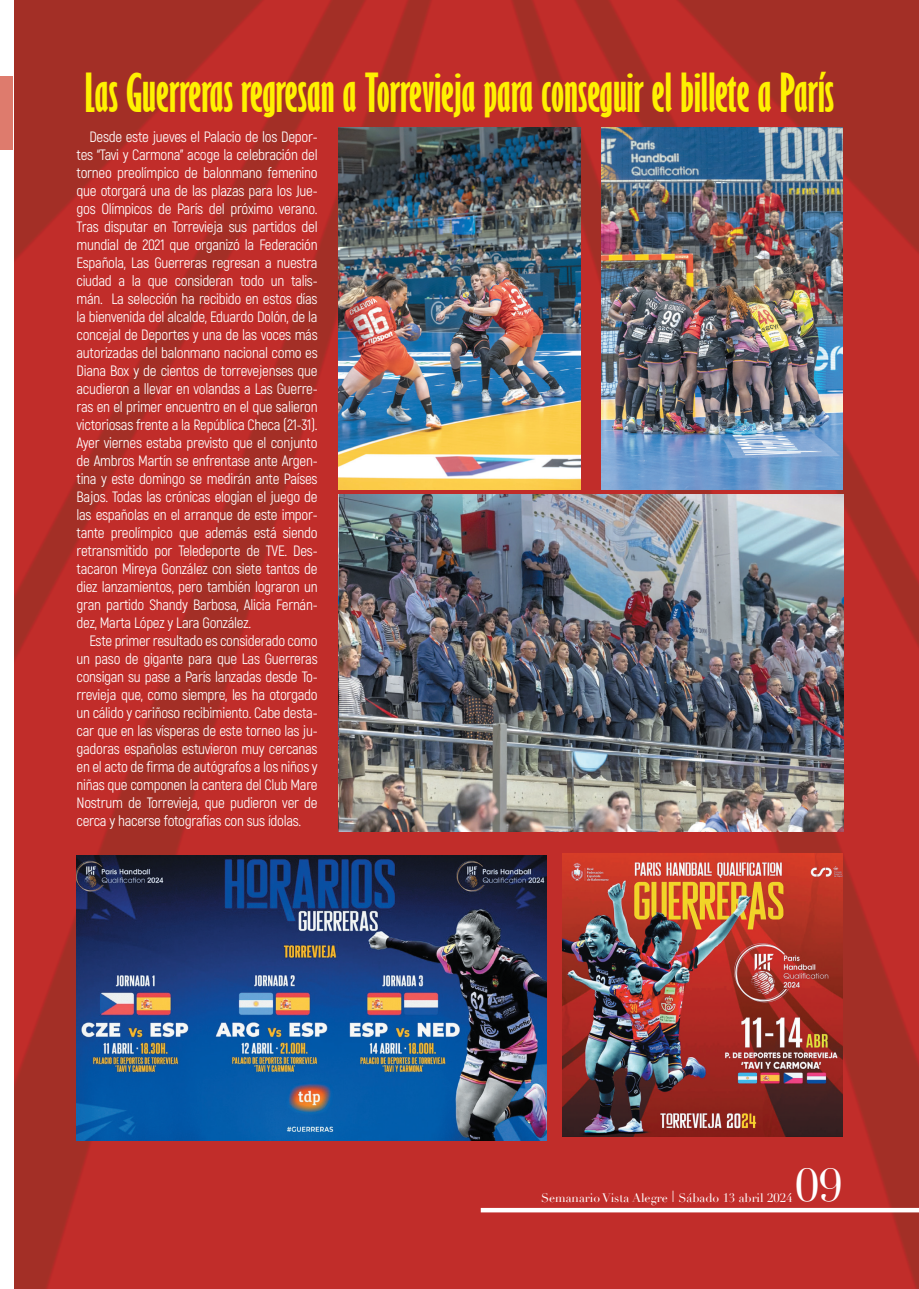
<style>
.page{position:relative;width:919px;height:1289px;background:#fff}
.page>*{position:absolute;margin:0;border:0;box-sizing:border-box;transform-origin:0 0}
.t1{font:700 extra-condensed 49.5px "Gill Sans";color:#fff101}
.t2{font:45px "Didot";color:#fff}
.t3{font:15px/18px "Akrobat";letter-spacing:-.02em;color:#fff;text-align:justify}
.t4{font:12.15px "Didot";color:#fff}
.s1{font-family:"Akrobat";font-weight:300;font-size:16.2px}
</style>
<div class="page">
<div style="left:0;top:77px;width:13px;height:73px;background:#de7b6d"></div>
<img style="left:15px;top:0;width:903px;height:1288px">
<img style="left:339px;top:128px;width:241px;height:361px">
<img style="left:601px;top:128px;width:241px;height:361px">
<img style="left:339px;top:495px;width:504px;height:336px">
<img style="left:77px;top:855px;width:469px;height:285px">
<img style="left:562px;top:853px;width:280px;height:282px">
<div style="left:480px;top:1207px;width:438px;height:5px;background:#fff"></div>
<p class="t1" style="left:85px;top:62px;width:751px">Las Guerreras regresan a Torrevieja para conseguir el billete a París</p>
<p class="t3" style="left:77px;top:127px;width:242px;text-indent:13px">Desde este jueves el Palacio de los Depor&shy;tes “Tavi y Carmona” acoge la celebración del torneo preolímpico de balonmano femenino que otorgará una de las plazas para los Jue&shy;gos Olímpicos de París del próximo verano.<br>Tras disputar en Torrevieja sus partidos del mundial de 2021 que organizó la Federación Española, Las Guerreras regresan a nuestra ciudad a la que consideran todo un talis&shy;mán. La selección ha recibido en estos días la bienvenida del alcalde, Eduardo Dolón, de la concejal de Deportes y una de las voces más autorizadas del balonmano nacional como es Diana Box y de cientos de torrevejenses que acudieron a llevar en volandas a Las Guerre&shy;ras en el primer encuentro en el que salieron victoriosas frente a la República Checa (21-31).<br>Ayer viernes estaba previsto que el conjunto de Ambros Martín se enfrentase ante Argen&shy;tina y este domingo se medirán ante Países Bajos. Todas las crónicas elogian el juego de las españolas en el arranque de este impor&shy;tante preolímpico que además está siendo retransmitido por Teledeporte de TVE. Des&shy;tacaron Mireya González con siete tantos de diez lanzamientos, pero también lograron un gran partido Shandy Barbosa, Alicia Fernán&shy;dez, Marta López y Lara González.</p>
<p class="t3" style="left:77px;top:631px;width:242px;text-indent:13px">Este primer resultado es considerado como un paso de gigante para que Las Guerreras consigan su pase a París lanzadas desde To&shy;rrevieja que, como siempre, les ha otorgado un cálido y cariñoso recibimiento. Cabe desta&shy;car que en las vísperas de este torneo las ju&shy;gadoras españolas estuvieron muy cercanas en el acto de firma de autógrafos a los niños y niñas que componen la cantera del Club Mare Nostrum de Torrevieja, que pudieron ver de cerca y hacerse fotografías con sus ídolas.</p>
<p class="t2" style="left:795px;top:1158px;width:48px">09</p>
<p class="t4" style="left:541px;top:1190px;width:253px">Semanario Vista Alegre <span class="s1">I</span> Sábado 13 abril 2024</p>
</div>
